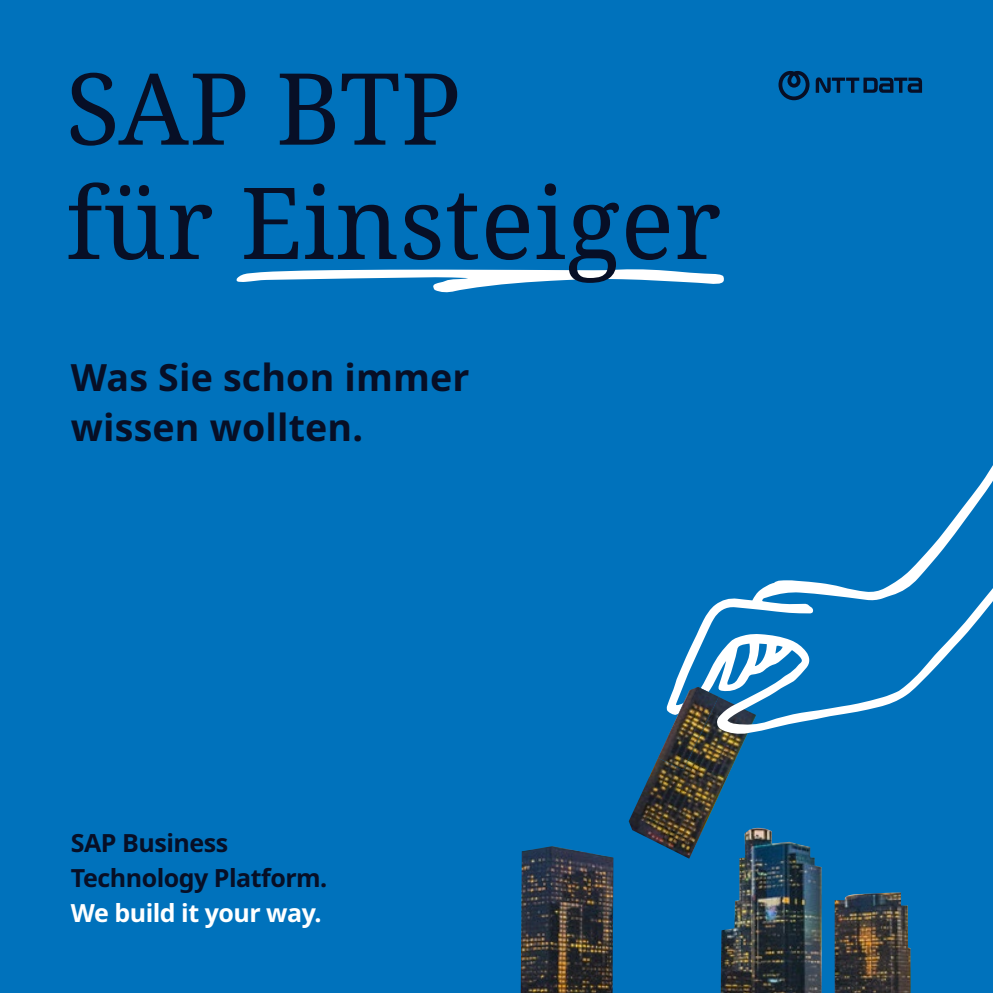
<style>
.page{position:relative;width:993px;height:993px;background:#fff}
.page>*{position:absolute;margin:0;border:0;box-sizing:border-box;transform-origin:0 0}
.t1{font:99.25px/114.2px "Noto Serif";letter-spacing:.005em;color:#070f26}
.t2{font:700 37.5px/50px "Noto Sans";letter-spacing:.005em;color:#070f26}
.t3{font:700 25px/35px "Noto Sans";letter-spacing:-.02em;color:#070f26}
.t4{font:700 25px "Noto Sans";letter-spacing:-.02em;color:#fff}
</style>
<div class="page">
<div style="left:0;top:0;width:992px;height:992px;background:#0072bc"></div>
<svg style="left:674px;top:467px;width:318px;height:219px"></svg>
<svg style="left:520px;top:686px;width:397px;height:306px"></svg>
<img style="left:720px;top:827px;width:190px;height:165px">
<svg style="left:778px;top:71px;width:31px;height:29px"></svg>
<svg style="left:815px;top:77px;width:106px;height:16px"></svg>
<svg style="left:236px;top:269px;width:488px;height:24px"></svg>
<h1 class="t1" style="left:66px;top:55px;width:656px">SAP BTP<br>für Einsteiger</h1>
<p class="t2" style="left:71px;top:353px;width:400px">Was Sie schon immer wissen wollten.</p>
<p class="t3" style="left:71px;top:825px;width:258px">SAP Business<br>Technology Platform.</p>
<p class="t4" style="left:71px;top:898px;width:252px">We build it your way.</p>
</div>
